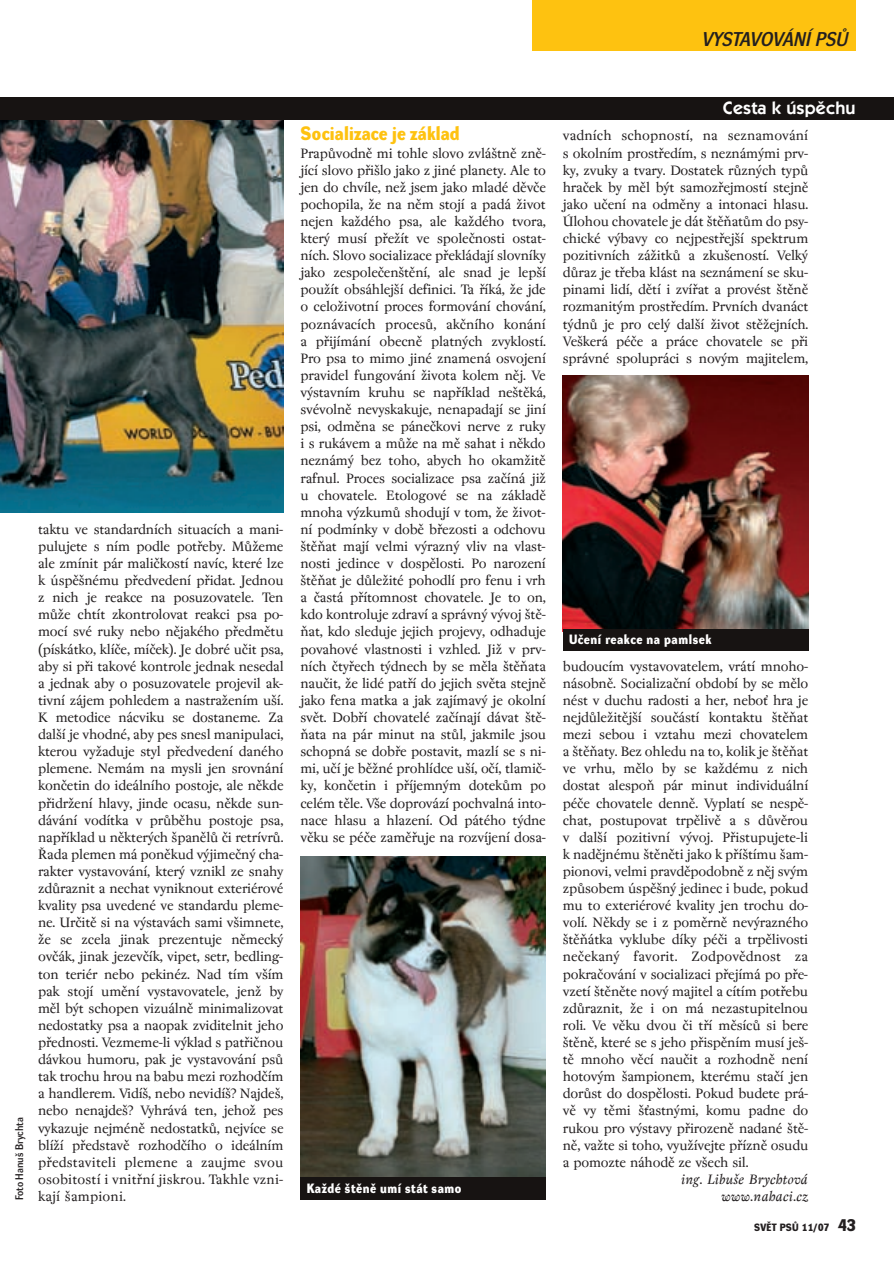
<style>
.page{position:relative;width:894px;height:1264px;background:#fff}
.page>*{position:absolute;margin:0;border:0;box-sizing:border-box;transform-origin:0 0}
.t1{font:19.5px "Dynamo D Italic D";color:#231f20}
.t2{font:18.9px "Dynamo DB";letter-spacing:.01em;color:#fec210}
.t3{font:600 18px "Itc Kabel CE";letter-spacing:.01em;color:#fff}
.t4{font:15px/17.1px "Regent";letter-spacing:-.015em;color:#231f20;text-align:justify}
.t5{font:italic 15px/17.1px "Regent";letter-spacing:.02em;color:#231f20;text-align:right}
.t6{font:13.2px "Dynamo DB";letter-spacing:.045em;color:#fff}
.t7{font:10.8px "Dynamo DD";color:#231f20}
.t8{font:10.35px "Dynamo DB";letter-spacing:.03em;color:#231f20}
.s1{font-size:16.5px}
</style>
<div class="page">
<img style="left:0;top:0;width:893px;height:1200px">
<h1 class="t1" style="left:702px;top:32px;width:147px">VYSTAVOVÁNÍ PSÒ</h1>
<p class="t7" style="left:15px;top:1200px;width:84px;rotate:-90deg">Foto Hanu‰ Brychta</p>
<p class="t4" style="left:38px;top:522px;width:247px">taktu ve standardních situacích a mani&shy;pulujete s ním podle potfieby. MÛÏeme ale zmínit pár maliãkostí navíc, které lze k úspû‰nému pfiedvedení pfiidat. Jednou z nich je reakce na posuzovatele. Ten mÛÏe chtít zkontrolovat reakci psa po&shy;mocí své ruky nebo nûjakého pfiedmûtu (pískátko, klíãe, míãek). Je dobré uãit psa, aby si pfii takové kontrole jednak nesedal a jednak aby o posuzovatele projevil ak&shy;tivní zájem pohledem a nastraÏením u‰í.<br>K metodice nácviku se dostaneme. Za dal‰í je vhodné, aby pes snesl manipulaci, kterou vyÏaduje styl pfiedvedení daného plemene. Nemám na mysli jen srovnání konãetin do ideálního postoje, ale nûkde pfiidrÏení hlavy, jinde ocasu, nûkde sun&shy;dávání vodítka v prÛbûhu postoje psa, napfiíklad u nûkter˘ch ‰panûlÛ ãi retrívrÛ. ¤ada plemen má ponûkud v˘jimeãn˘ cha&shy;rakter vystavování, kter˘ vznikl ze snahy zdÛraznit a nechat vyniknout exteriérové kvality psa uvedené ve standardu pleme&shy;ne. Urãitû si na v˘stavách sami v‰imnete, Ïe se zcela jinak prezentuje nûmeck˘ ovãák, jinak jezevãík, vipet, setr, bedling&shy;ton teriér nebo pekinéz. Nad tím v‰ím pak stojí umûní vystavovatele, jenÏ by mûl b˘t schopen vizuálnû minimalizovat nedostatky psa a naopak zviditelnit jeho pfiednosti. Vezmeme-li v˘klad s patfiiãnou dávkou humoru, pak je vystavování psÛ tak trochu hrou na babu mezi rozhodãím a handlerem. Vidí‰, nebo nevidí‰? Najde‰, nebo nenajde‰? Vyhrává ten, jehoÏ pes vykazuje nejménû nedostatkÛ, nejvíce se blíÏí pfiedstavû rozhodãího o ideálním pfiedstaviteli plemene a zaujme svou osobitostí i vnitfiní jiskrou. Takhle vzni&shy;kají ‰ampioni.</p>
<p class="t2" style="left:300px;top:126px;width:161px">Socializace je základ</p>
<p class="t4" style="left:300px;top:145px;width:247px">PrapÛvodnû mi tohle slovo zvlá‰tnû znû&shy;jící slovo pfii‰lo jako z jiné planety. Ale to jen do chvíle, neÏ jsem jako mladé dûvãe pochopila, Ïe na nûm stojí a padá Ïivot nejen kaÏdého psa, ale kaÏdého tvora, kter˘ musí pfieÏít ve spoleãnosti ostat&shy;ních. Slovo socializace pfiekládají slovníky jako zespoleãen‰tûní, ale snad je lep‰í pouÏít obsáhlej‰í definici. Ta fiíká, Ïe jde o celoÏivotní proces formování chování, poznávacích procesÛ, akãního konání a pfiijímání obecnû platn˘ch zvyklostí.<br>Pro psa to mimo jiné znamená osvojení pravidel fungování Ïivota kolem nûj. Ve v˘stavním kruhu se napfiíklad ne‰tûká, svévolnû nevyskakuje, nenapadají se jiní psi, odmûna se páneãkovi nerve z ruky i s rukávem a mÛÏe na mû sahat i nûkdo neznám˘ bez toho, abych ho okamÏitû rafnul. Proces socializace psa zaãíná jiÏ u chovatele. Etologové se na základû mnoha v˘zkumÛ shodují v tom, Ïe Ïivot&shy;ní podmínky v dobû bfiezosti a odchovu ‰tûÀat mají velmi v˘razn˘ vliv na vlast&shy;nosti jedince v dospûlosti. Po narození ‰tûÀat je dÛleÏité pohodlí pro fenu i vrh a ãastá pfiítomnost chovatele. Je to on, kdo kontroluje zdraví a správn˘ v˘voj ‰tû-Àat, kdo sleduje jejich projevy, odhaduje povahové vlastnosti i vzhled. JiÏ v prv&shy;ních ãtyfiech t˘dnech by se mûla ‰tûÀata nauãit, Ïe lidé patfií do jejich svûta stejnû jako fena matka a jak zajímav˘ je okolní svût. Dobfií chovatelé zaãínají dávat ‰tû-Àata na pár minut na stÛl, jakmile jsou schopná se dobfie postavit, mazlí se s ni&shy;mi, uãí je bûÏné prohlídce u‰í, oãí, tlamiã&shy;ky, konãetin i pfiíjemn˘m dotekÛm po celém tûle. V‰e doprovází pochvalná into&shy;nace hlasu a hlazení. Od pátého t˘dne vûku se péãe zamûfiuje na rozvíjení dosa-</p>
<p class="t6" style="left:306px;top:1183px;width:156px">KaÏdé ‰tûnû umí stát samo</p>
<p class="t3" style="left:722px;top:101px;width:134px">Cesta k úspûchu</p>
<p class="t4" style="left:562px;top:128px;width:247px">vadních schopností, na seznamování s okolním prostfiedím, s neznám˘mi prv&shy;ky, zvuky a tvary. Dostatek rÛzn˘ch typÛ hraãek by mûl b˘t samozfiejmostí stejnû jako uãení na odmûny a intonaci hlasu.<br>Úlohou chovatele je dát ‰tûÀatÛm do psy&shy;chické v˘bavy co nejpestfiej‰í spektrum pozitivních záÏitkÛ a zku‰eností. Velk˘ dÛraz je tfieba klást na seznámení se sku&shy;pinami lidí, dûtí i zvífiat a provést ‰tûnû rozmanit˘m prostfiedím. Prvních dvanáct t˘dnÛ je pro cel˘ dal‰í Ïivot stûÏejních.<br>Ve‰kerá péãe a práce chovatele se pfii správné spolupráci s nov˘m majitelem,</p>
<p class="t6" style="left:569px;top:634px;width:144px">Uãení reakce na pamlsek</p>
<p class="t4" style="left:562px;top:658px;width:247px">budoucím vystavovatelem, vrátí mnoho&shy;násobnû. Socializaãní období by se mûlo nést v duchu radosti a her, neboÈ hra je nejdÛleÏitûj‰í souãástí kontaktu ‰tûÀat mezi sebou i vztahu mezi chovatelem a ‰tûÀaty. Bez ohledu na to, kolik je ‰tûÀat ve vrhu, mûlo by se kaÏdému z nich dostat alespoÀ pár minut individuální péãe chovatele dennû. Vyplatí se nespû&shy;chat, postupovat trpûlivû a s dÛvûrou v dal‰í pozitivní v˘voj. Pfiistupujete-li k nadûjnému ‰tûnûti jako k pfií‰tímu ‰am&shy;pionovi, velmi pravdûpodobnû z nûj sv˘m zpÛsobem úspû‰n˘ jedinec i bude, pokud mu to exteriérové kvality jen trochu do&shy;volí. Nûkdy se i z pomûrnû nev˘razného ‰tûÀátka vyklube díky péãi a trpûlivosti neãekan˘ favorit. Zodpovûdnost za pokraãování v socializaci pfiejímá po pfie&shy;vzetí ‰tûnûte nov˘ majitel a cítím potfiebu zdÛraznit, Ïe i on má nezastupitelnou roli. Ve vûku dvou ãi tfií mûsícÛ si bere ‰tûnû, které se s jeho pfiispûním musí je‰- tû mnoho vûcí nauãit a rozhodnû není hotov˘m ‰ampionem, kterému staãí jen dorÛst do dospûlosti. Pokud budete prá&shy;vû vy tûmi ‰Èastn˘mi, komu padne do rukou pro v˘stavy pfiirozenû nadané ‰tû&shy;nû, vaÏte si toho, vyuÏívejte pfiíznû osudu a pomozte náhodû ze v‰ech sil.</p>
<p class="t5" style="left:681px;top:1172px;width:128px">ing. Libu‰e Brychtová www.nahaci.cz</p>
<p class="t8" style="left:754px;top:1223px;width:103px">SVùT PSÒ 11/07 <span class="s1">43</span></p>
</div>
